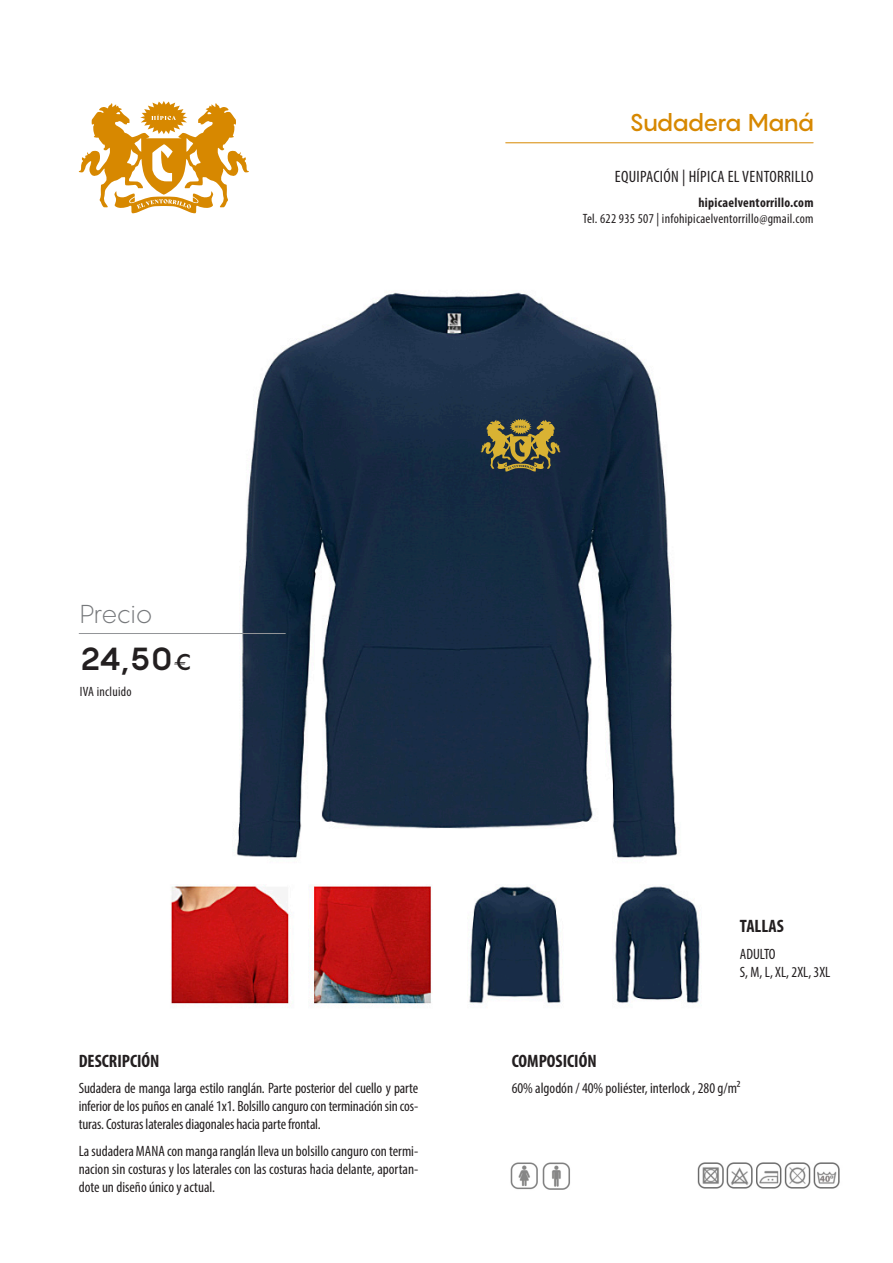
<style>
.page{position:relative;width:893px;height:1263px;background:#fff}
.page>*{position:absolute;margin:0;border:0;box-sizing:border-box;transform-origin:0 0}
.t1{font:700 31.5px "Pangram";color:#231f20}
.t2{font:300 25.5px "Pangram";letter-spacing:-.055em;color:#76787b}
.t3{font:500 24px "Pangram";letter-spacing:-.06em;color:#d78800}
.t4{font:700 condensed 18px "Myriad Pro";color:#231f20}
.t5{font:condensed 16.5px "Myriad Pro";letter-spacing:.02em;color:#231f20}
.t6{font:condensed 15px/18px "Myriad Pro";color:#231f20;text-align:justify}
.t7{font:condensed 13.5px "Myriad Pro";letter-spacing:.02em;color:#231f20}
.t8{font:700 condensed 13.5px "Myriad Pro";letter-spacing:.02em;color:#231f20}
.s1{font-size:22.5px}
</style>
<div class="page">
<img style="left:170px;top:292px;width:530px;height:716px">
<svg style="left:480px;top:419px;width:81px;height:53px"></svg>
<img style="left:697px;top:1162px;width:143px;height:27px">
<svg style="left:78px;top:101px;width:171px;height:113px"></svg>
<hr style="left:506px;top:142px;width:307px;height:1px;background:#d78800">
<hr style="left:79px;top:633px;width:206px;height:1px;background:#939598">
<img style="left:510px;top:1162px;width:28px;height:28px">
<img style="left:542px;top:1162px;width:28px;height:28px">
<p class="t3" style="left:629px;top:107px;width:187px">Sudadera Maná</p>
<p class="t5" style="left:615px;top:167px;width:200px">EQUIPACIÓN | HÍPICA EL VENTORRILLO</p>
<p class="t8" style="left:698px;top:194px;width:117px">hipicaelventorrillo.com</p>
<p class="t7" style="left:583px;top:210px;width:232px">Tel. 622 935 507 | infohipicaelventorrillo@gmail.com</p>
<p class="t2" style="left:80px;top:597px;width:75px">Precio</p>
<p class="t1" style="left:80px;top:638px;width:114px">24,50<span class="s1">€</span></p>
<p class="t7" style="left:80px;top:683px;width:53px">IVA incluido</p>
<p class="t4" style="left:79px;top:1049px;width:82px">DESCRIPCIÓN</p>
<p class="t6" style="left:79px;top:1079px;width:341px">Sudadera de manga larga estilo ranglán. Parte posterior del cuello y parte inferior de los puños en canalé 1x1. Bolsillo canguro con terminación sin cos&shy;turas. Costuras laterales diagonales hacia parte frontal.</p>
<p class="t6" style="left:79px;top:1141px;width:341px">La sudadera MANA con manga ranglán lleva un bolsillo canguro con termi&shy;nacion sin costuras y los laterales con las costuras hacia delante, aportan&shy;dote un diseño único y actual.</p>
<p class="t4" style="left:740px;top:915px;width:45px">TALLAS</p>
<p class="t6" style="left:740px;top:944px;width:37px">ADULTO</p>
<p class="t6" style="left:740px;top:962px;width:92px">S, M, L, XL, 2XL, 3XL</p>
<p class="t4" style="left:512px;top:1049px;width:86px">COMPOSICIÓN</p>
<p class="t6" style="left:512px;top:1079px;width:230px">60% algodón / 40% poliéster, interlock , 280 g/m²</p>
</div>
